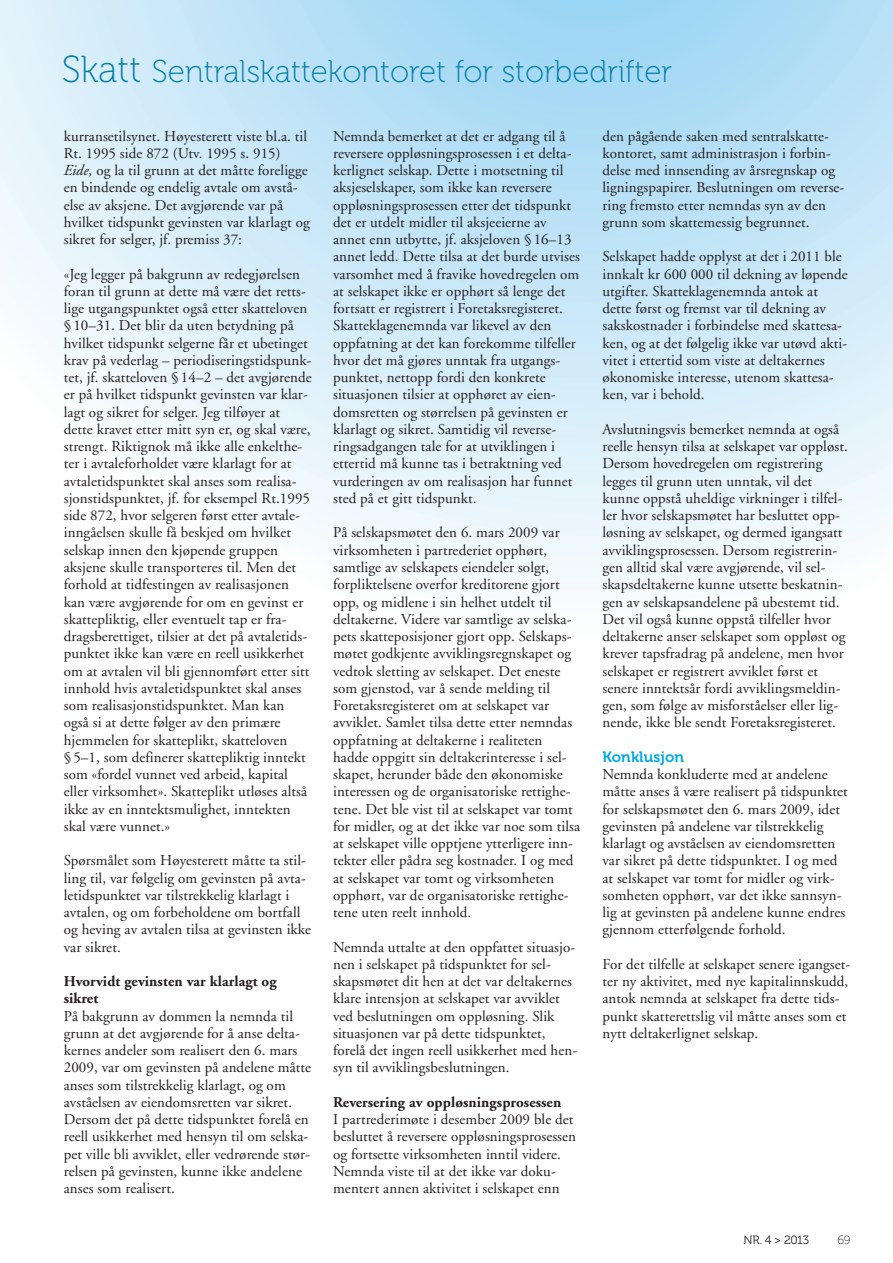
<style>
.page{position:relative;width:893px;height:1263px;background:#fff}
.page>*{position:absolute;margin:0;border:0;box-sizing:border-box;transform-origin:0 0}
.t1{font:31.5px "Museo 100";color:#007ea6}
.t2{font:15px/17.2px "Adobe Garamond";letter-spacing:.005em;color:#231f20}
.t3{font:700 15px/17.2px "Adobe Garamond";letter-spacing:.005em;color:#231f20}
.t4{font:15px "Museo 700";letter-spacing:.005em;color:#00a9e2}
.t5{font:12px "Museo 300";letter-spacing:-.025em;color:#231f20}
.t6{font:12px "Museo 100";color:#231f20}
.s1{font-size:37.5px}
.s2{font-style:italic}
</style>
<div class="page">
<svg style="left:0;top:0;width:893px;height:584px"></svg>
<h1 class="t1" style="left:62px;top:54px;width:612px"><span class="s1">Skatt</span> Sentralskattekontoret for storbedrifter</h1>
<p class="t2" style="left:64px;top:128px;width:247px">kurransetilsynet. Høyesterett viste bl.a. til Rt. 1995 side 872 (Utv. 1995 s. 915)<br><span class="s2">Eide,</span> og la til grunn at det måtte foreligge en bindende og endelig avtale om avstå&shy;else av aksjene. Det avgjørende var på hvilket tidspunkt gevinsten var klarlagt og sikret for selger, jf. premiss 37:</p>
<p class="t2" style="left:64px;top:266px;width:250px">«Jeg legger på bakgrunn av redegjørelsen foran til grunn at dette må være det retts&shy;lige utgangspunktet også etter skatteloven § 10–31. Det blir da uten betydning på hvilket tidspunkt selgerne får et ubetinget krav på vederlag – periodiseringstidspunk&shy;tet, jf. skatteloven § 14–2 – det avgjørende er på hvilket tidspunkt gevinsten var klar&shy;lagt og sikret for selger. Jeg tilføyer at dette kravet etter mitt syn er, og skal være, strengt. Riktignok må ikke alle enkelthe&shy;ter i avtaleforholdet være klarlagt for at avtaletidspunktet skal anses som realisa&shy;sjonstidspunktet, jf. for eksempel Rt.1995 side 872, hvor selgeren først etter avtale&shy;inngåelsen skulle få beskjed om hvilket selskap innen den kjøpende gruppen aksjene skulle transporteres til. Men det forhold at tidfestingen av realisasjonen kan være avgjørende for om en gevinst er skattepliktig, eller eventuelt tap er fra&shy;dragsberettiget, tilsier at det på avtaletids&shy;punktet ikke kan være en reell usikkerhet om at avtalen vil bli gjennomført etter sitt innhold hvis avtaletidspunktet skal anses som realisasjonstidspunktet. Man kan også si at dette følger av den primære hjemmelen for skatteplikt, skatteloven<br>§ 5–1, som definerer skattepliktig inntekt som «fordel vunnet ved arbeid, kapital eller virksomhet». Skatteplikt utløses altså ikke av en inntektsmulighet, inntekten skal være vunnet.»</p>
<p class="t2" style="left:64px;top:852px;width:249px">Spørsmålet som Høyesterett måtte ta stil&shy;ling til, var følgelig om gevinsten på avta&shy;letidspunktet var tilstrekkelig klarlagt i avtalen, og om forbeholdene om bortfall og heving av avtalen tilsa at gevinsten ikke var sikret.</p>
<p class="t3" style="left:64px;top:973px;width:214px">Hvorvidt gevinsten var klarlagt og sikret</p>
<p class="t2" style="left:64px;top:1007px;width:249px">På bakgrunn av dommen la nemnda til grunn at det avgjørende for å anse delta&shy;kernes andeler som realisert den 6. mars 2009, var om gevinsten på andelene måtte anses som tilstrekkelig klarlagt, og om avståelsen av eiendomsretten var sikret.<br>Dersom det på dette tidspunktet forelå en reell usikkerhet med hensyn til om selska&shy;pet ville bli avviklet, eller vedrørende stør&shy;relsen på gevinsten, kunne ikke andelene anses som realisert.</p>
<p class="t2" style="left:333px;top:128px;width:248px">Nemnda bemerket at det er adgang til å reversere oppløsningsprosessen i et delta&shy;kerlignet selskap. Dette i motsetning til aksjeselskaper, som ikke kan reversere oppløsningsprosessen etter det tidspunkt det er utdelt midler til aksjeeierne av annet enn utbytte, jf. aksjeloven § 16–13 annet ledd. Dette tilsa at det burde utvises varsomhet med å fravike hovedregelen om at selskapet ikke er opphørt så lenge det fortsatt er registrert i Foretaksregisteret.<br>Skatteklagenemnda var likevel av den oppfatning at det kan forekomme tilfeller hvor det må gjøres unntak fra utgangs&shy;punktet, nettopp fordi den konkrete situasjonen tilsier at opphøret av eien&shy;domsretten og størrelsen på gevinsten er klarlagt og sikret. Samtidig vil reverse&shy;ringsadgangen tale for at utviklingen i ettertid må kunne tas i betraktning ved vurderingen av om realisasjon har funnet sted på et gitt tidspunkt.</p>
<p class="t2" style="left:333px;top:524px;width:248px">På selskapsmøtet den 6. mars 2009 var virksomheten i partrederiet opphørt, samtlige av selskapets eiendeler solgt, forpliktelsene overfor kreditorene gjort opp, og midlene i sin helhet utdelt til deltakerne. Videre var samtlige av selska&shy;pets skatteposisjoner gjort opp. Selskaps&shy;møtet godkjente avviklingsregnskapet og vedtok sletting av selskapet. Det eneste som gjenstod, var å sende melding til Foretaksregisteret om at selskapet var avviklet. Samlet tilsa dette etter nemndas oppfatning at deltakerne i realiteten hadde oppgitt sin deltakerinteresse i sel&shy;skapet, herunder både den økonomiske interessen og de organisatoriske rettighe&shy;tene. Det ble vist til at selskapet var tomt for midler, og at det ikke var noe som tilsa at selskapet ville opptjene ytterligere inn&shy;tekter eller pådra seg kostnader. I og med at selskapet var tomt og virksomheten opphørt, var de organisatoriske rettighe&shy;tene uten reelt innhold.</p>
<p class="t2" style="left:333px;top:938px;width:246px">Nemnda uttalte at den oppfattet situasjo&shy;nen i selskapet på tidspunktet for sel&shy;skapsmøtet dit hen at det var deltakernes klare intensjon at selskapet var avviklet ved beslutningen om oppløsning. Slik situasjonen var på dette tidspunktet, forelå det ingen reell usikkerhet med hen&shy;syn til avviklingsbeslutningen.</p>
<p class="t3" style="left:333px;top:1094px;width:230px">Reversering av oppløsningsprosessen</p>
<p class="t2" style="left:333px;top:1111px;width:244px">I partrederimøte i desember 2009 ble det besluttet å reversere oppløsningsprosessen og fortsette virksomheten inntil videre.<br>Nemnda viste til at det ikke var doku&shy;mentert annen aktivitet i selskapet enn</p>
<p class="t2" style="left:602px;top:128px;width:243px">den pågående saken med sentralskatte&shy;kontoret, samt administrasjon i forbin&shy;delse med innsending av årsregnskap og ligningspapirer. Beslutningen om reverse&shy;ring fremsto etter nemndas syn av den grunn som skattemessig begrunnet.</p>
<p class="t2" style="left:602px;top:248px;width:247px">Selskapet hadde opplyst at det i 2011 ble innkalt kr 600 000 til dekning av løpende utgifter. Skatteklagenemnda antok at dette først og fremst var til dekning av sakskostnader i forbindelse med skattesa&shy;ken, og at det følgelig ikke var utøvd akti&shy;vitet i ettertid som viste at deltakernes økonomiske interesse, utenom skattesa&shy;ken, var i behold.</p>
<p class="t2" style="left:602px;top:421px;width:247px">Avslutningsvis bemerket nemnda at også reelle hensyn tilsa at selskapet var oppløst.<br>Dersom hovedregelen om registrering legges til grunn uten unntak, vil det kunne oppstå uheldige virkninger i tilfel&shy;ler hvor selskapsmøtet har besluttet opp&shy;løsning av selskapet, og dermed igangsatt avviklingsprosessen. Dersom registrerin&shy;gen alltid skal være avgjørende, vil sel&shy;skapsdeltakerne kunne utsette beskatnin&shy;gen av selskapsandelene på ubestemt tid.<br>Det vil også kunne oppstå tilfeller hvor deltakerne anser selskapet som oppløst og krever tapsfradrag på andelene, men hvor selskapet er registrert avviklet først et senere inntektsår fordi avviklingsmeldin&shy;gen, som følge av misforståelser eller lig&shy;nende, ikke ble sendt Foretaksregisteret.</p>
<p class="t4" style="left:602px;top:748px;width:83px">Konklusjon</p>
<p class="t2" style="left:602px;top:766px;width:247px">Nemnda konkluderte med at andelene måtte anses å være realisert på tidspunktet for selskapsmøtet den 6. mars 2009, idet gevinsten på andelene var tilstrekkelig klarlagt og avståelsen av eiendomsretten var sikret på dette tidspunktet. I og med at selskapet var tomt for midler og virk&shy;somheten opphørt, var det ikke sannsyn&shy;lig at gevinsten på andelene kunne endres gjennom etterfølgende forhold.</p>
<p class="t2" style="left:602px;top:956px;width:249px">For det tilfelle at selskapet senere igangset&shy;ter ny aktivitet, med nye kapitalinnskudd, antok nemnda at selskapet fra dette tids&shy;punkt skatterettslig vil måtte anses som et nytt deltakerlignet selskap.</p>
<p class="t5" style="left:743px;top:1233px;width:67px">NR. 4 &gt; 2013</p>
<p class="t6" style="left:837px;top:1233px;width:15px">69</p>
</div>
